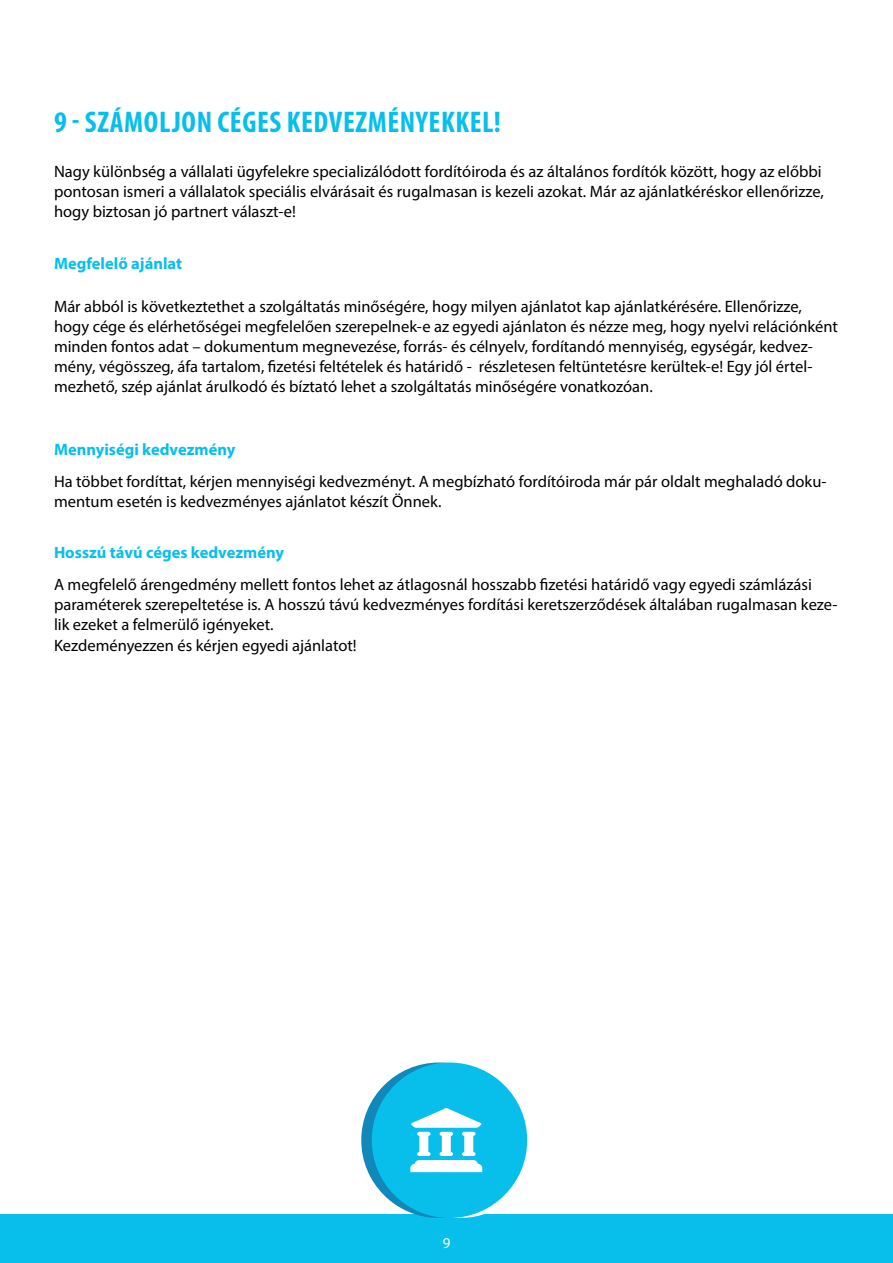
<style>
.page{position:relative;width:893px;height:1263px;background:#fff}
.page>*{position:absolute;margin:0;border:0;box-sizing:border-box;transform-origin:0 0}
.t1{font:700 condensed 30px "Myriad Pro";letter-spacing:.02em;color:#08bfeb}
.t2{font:16.5px/19.8px "Myriad Pro";color:#000}
.t3{font:700 16.5px "Myriad Pro";color:#08bfeb}
.t4{font:15px "Myriad Pro";color:#fff}
</style>
<div class="page">
<div style="left:0;top:1214px;width:893px;height:49px;background:#08bfeb"></div>
<div style="left:382px;top:1062px;width:156px;height:156px;background:#fff;border-radius:50%"></div>
<div style="left:361px;top:1062px;width:156px;height:156px;background:#1088b9;border-radius:50%"></div>
<div style="left:372px;top:1062px;width:155px;height:156px;background:#08bfeb;border-radius:50%"></div>
<svg style="left:410px;top:1108px;width:72px;height:64px"></svg>
<p class="t1" style="left:54px;top:104px;width:448px">9 - SZÁMOLJON CÉGES KEDVEZMÉNYEKKEL!</p>
<p class="t2" style="left:54px;top:162px;width:771px">Nagy különbség a vállalati ügyfelekre specializálódott fordítóiroda és az általános fordítók között, hogy az előbbi pontosan ismeri a vállalatok speciális elvárásait és rugalmasan is kezeli azokat. Már az ajánlatkéréskor ellenőrizze, hogy biztosan jó partnert választ-e!</p>
<p class="t3" style="left:54px;top:252px;width:130px">Megfelelő ajánlat</p>
<p class="t2" style="left:54px;top:297px;width:786px">Már abból is következtethet a szolgáltatás minőségére, hogy milyen ajánlatot kap ajánlatkérésére. Ellenőrizze, hogy cége és elérhetőségei megfelelően szerepelnek-e az egyedi ajánlaton és nézze meg, hogy nyelvi relációnként minden fontos adat – dokumentum megnevezése, forrás- és célnyelv, fordítandó mennyiség, egységár, kedvez&shy;mény, végösszeg, áfa tartalom, fizetési feltételek és határidő - részletesen feltüntetésre kerültek-e! Egy jól értel&shy;mezhető, szép ajánlat árulkodó és bíztató lehet a szolgáltatás minőségére vonatkozóan.</p>
<p class="t3" style="left:54px;top:439px;width:183px">Mennyiségi kedvezmény</p>
<p class="t2" style="left:54px;top:471px;width:774px">Ha többet fordíttat, kérjen mennyiségi kedvezményt. A megbízható fordítóiroda már pár oldalt meghaladó doku&shy;mentum esetén is kedvezményes ajánlatot készít Önnek.</p>
<p class="t3" style="left:54px;top:542px;width:232px">Hosszú távú céges kedvezmény</p>
<p class="t2" style="left:54px;top:574px;width:785px">A megfelelő árengedmény mellett fontos lehet az átlagosnál hosszabb fizetési határidő vagy egyedi számlázási paraméterek szerepeltetése is. A hosszú távú kedvezményes fordítási keretszerződések általában rugalmasan keze&shy;lik ezeket a felmerülő igényeket.</p>
<p class="t2" style="left:54px;top:636px;width:304px">Kezdeményezzen és kérjen egyedi ajánlatot!</p>
<p class="t4" style="left:443px;top:1233px;width:9px">9</p>
</div>
